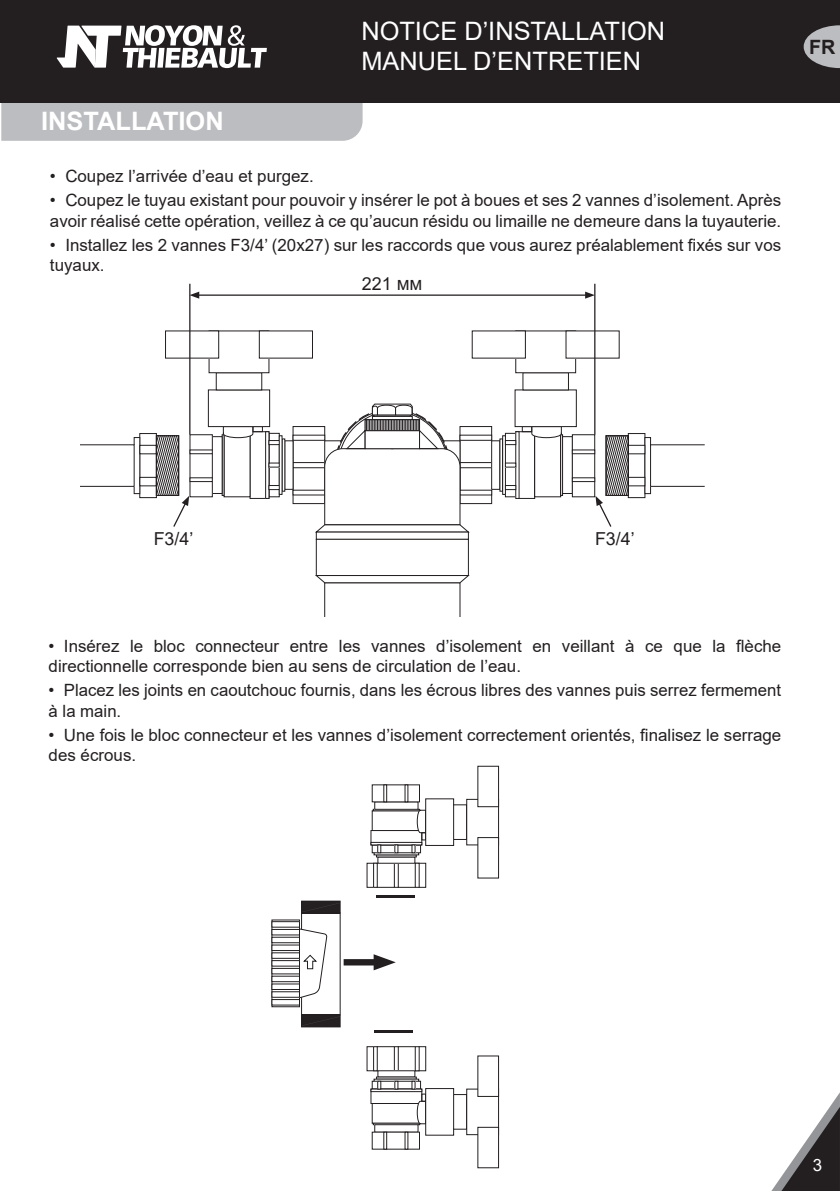
<style>
.page{position:relative;width:840px;height:1191px;background:#fff}
.page>*{position:absolute;margin:0;border:0;box-sizing:border-box;transform-origin:0 0}
.t1{font:25.4px/30.4px "Arial";color:#fff}
.t2{font:700 25.4px "Arial";color:#fff}
.t3{font:700 19.8px "Arial";color:#231f20}
.t4{font:17.8px "Arial";color:#231f20}
.t5{font:17px/20.2px "Arial";color:#231f20}
.t6{font:17px "Arial";color:#fff}
</style>
<div class="page">
<svg style="left:771px;top:1094px;width:68px;height:97px"></svg>
<div style="left:1px;top:102px;width:361px;height:39px;background:#bcbdc0"></div>
<div style="left:0;top:0;width:839px;height:102px;background:#231f20"></div>
<svg style="left:57px;top:25px;width:210px;height:43px"></svg>
<div style="left:292px;top:426px;width:33px;height:78px;border:1px solid #231f20"></div>
<div style="left:292px;top:462px;width:33px;height:6px;border:1px solid #231f20"></div>
<div style="left:268px;top:433px;width:11px;height:64px;border:1px solid #231f20"></div>
<div style="left:249px;top:431px;width:20px;height:68px;border:1px solid #231f20"></div>
<div style="left:265px;top:431px;width:4px;height:68px;border:1px solid #231f20"></div>
<div style="left:223px;top:433px;width:27px;height:64px;border:1px solid #231f20"></div>
<div style="left:222px;top:434px;width:2px;height:62px;border:1px solid #231f20"></div>
<div style="left:212px;top:436px;width:10px;height:58px;border:1px solid #231f20"></div>
<div style="left:139px;top:433px;width:18px;height:65px;border:1px solid #231f20"></div>
<div style="left:281px;top:438px;width:4px;height:53px;border:1px solid #231f20"></div>
<div style="left:279px;top:435px;width:3px;height:60px;border:1px solid #231f20"></div>
<div style="left:268px;top:485px;width:11px;height:5px;border:1px solid #231f20"></div>
<div style="left:268px;top:440px;width:11px;height:5px;border:1px solid #231f20"></div>
<div style="left:139px;top:477px;width:17px;height:9px;border:1px solid #231f20"></div>
<div style="left:139px;top:445px;width:17px;height:9px;border:1px solid #231f20"></div>
<svg style="left:222px;top:427px;width:31px;height:11px"></svg>
<div style="left:252px;top:426px;width:10px;height:6px;border:1px solid #231f20"></div>
<div style="left:208px;top:389px;width:62px;height:38px;border:1px solid #231f20"></div>
<div style="left:209px;top:331px;width:60px;height:42px;border:1px solid #231f20"></div>
<div style="left:259px;top:331px;width:53px;height:27px;background:#fff"></div>
<div style="left:165px;top:331px;width:53px;height:27px;background:#fff"></div>
<div style="left:165px;top:331px;width:54px;height:27px;border:1px solid #231f20"></div>
<div style="left:189px;top:449px;width:23px;height:5px;border:1px solid #231f20"></div>
<div style="left:189px;top:477px;width:23px;height:5px;border:1px solid #231f20"></div>
<div style="left:156px;top:435px;width:23px;height:61px;border:1px solid #231f20"></div>
<div style="left:459px;top:426px;width:32px;height:78px;border:1px solid #231f20"></div>
<div style="left:459px;top:462px;width:32px;height:6px;border:1px solid #231f20"></div>
<div style="left:491px;top:440px;width:9px;height:49px;border:1px solid #231f20"></div>
<div style="left:505px;top:433px;width:11px;height:64px;border:1px solid #231f20"></div>
<div style="left:515px;top:431px;width:4px;height:68px;border:1px solid #231f20"></div>
<div style="left:534px;top:433px;width:26px;height:64px;border:1px solid #231f20"></div>
<div style="left:560px;top:434px;width:2px;height:62px;border:1px solid #231f20"></div>
<div style="left:562px;top:436px;width:10px;height:58px;border:1px solid #231f20"></div>
<div style="left:571px;top:434px;width:23px;height:63px;border:1px solid #231f20"></div>
<div style="left:627px;top:433px;width:18px;height:65px;border:1px solid #231f20"></div>
<div style="left:644px;top:437px;width:6px;height:57px;border:1px solid #231f20"></div>
<div style="left:650px;top:444px;width:54px;height:43px;border:1px solid #231f20"></div>
<div style="left:499px;top:438px;width:3px;height:53px;border:1px solid #231f20"></div>
<div style="left:502px;top:435px;width:3px;height:60px;border:1px solid #231f20"></div>
<div style="left:505px;top:463px;width:11px;height:4px;border:1px solid #231f20"></div>
<div style="left:505px;top:485px;width:11px;height:5px;border:1px solid #231f20"></div>
<div style="left:505px;top:440px;width:11px;height:5px;border:1px solid #231f20"></div>
<div style="left:627px;top:477px;width:17px;height:9px;border:1px solid #231f20"></div>
<div style="left:627px;top:445px;width:17px;height:9px;border:1px solid #231f20"></div>
<svg style="left:531px;top:427px;width:30px;height:11px"></svg>
<div style="left:521px;top:426px;width:10px;height:6px;border:1px solid #231f20"></div>
<div style="left:514px;top:389px;width:62px;height:38px;border:1px solid #231f20"></div>
<div style="left:515px;top:331px;width:60px;height:42px;border:1px solid #231f20"></div>
<div style="left:472px;top:331px;width:53px;height:27px;background:#fff"></div>
<div style="left:565px;top:331px;width:53px;height:27px;background:#fff"></div>
<div style="left:571px;top:449px;width:23px;height:5px;border:1px solid #231f20"></div>
<div style="left:571px;top:477px;width:23px;height:5px;border:1px solid #231f20"></div>
<div style="left:605px;top:435px;width:23px;height:61px;border:1px solid #231f20"></div>
<svg style="left:314px;top:403px;width:155px;height:130px"></svg>
<svg style="left:315px;top:574px;width:155px;height:43px"></svg>
<div style="left:316px;top:539px;width:152px;height:37px;border:1px solid #231f20"></div>
<hr style="left:189px;top:284px;width:1px;height:150px;background:#231f20">
<hr style="left:594px;top:284px;width:1px;height:150px;background:#231f20">
<hr style="left:197px;top:294px;width:390px;height:2px;background:#231f20">
<svg style="left:584px;top:292px;width:10px;height:7px"></svg>
<svg style="left:189px;top:292px;width:10px;height:7px"></svg>
<svg style="left:595px;top:436px;width:33px;height:91px"></svg>
<svg style="left:156px;top:436px;width:33px;height:91px"></svg>
<div style="left:366px;top:863px;width:59px;height:24px;border:1px solid #231f20"></div>
<div style="left:373px;top:863px;width:4px;height:24px;border:1px solid #231f20"></div>
<div style="left:394px;top:863px;width:4px;height:24px;border:1px solid #231f20"></div>
<div style="left:415px;top:863px;width:4px;height:24px;border:1px solid #231f20"></div>
<div style="left:372px;top:844px;width:48px;height:9px;border:1px solid #231f20"></div>
<div style="left:370px;top:830px;width:52px;height:15px;border:1px solid #231f20"></div>
<div style="left:370px;top:842px;width:52px;height:3px;border:1px solid #231f20"></div>
<div style="left:373px;top:809px;width:46px;height:2px;border:1px solid #231f20"></div>
<div style="left:374px;top:801px;width:44px;height:8px;border:1px solid #231f20"></div>
<div style="left:453px;top:804px;width:13px;height:35px;border:1px solid #231f20"></div>
<div style="left:466px;top:799px;width:32px;height:46px;border:1px solid #231f20"></div>
<div style="left:477px;top:837px;width:21px;height:41px;background:#fff"></div>
<div style="left:477px;top:766px;width:21px;height:40px;background:#fff"></div>
<div style="left:477px;top:766px;width:21px;height:41px;border:1px solid #231f20"></div>
<svg style="left:376px;top:785px;width:50px;height:68px"></svg>
<div style="left:383px;top:784px;width:4px;height:18px;border:1px solid #231f20"></div>
<div style="left:366px;top:1046px;width:59px;height:25px;border:1px solid #231f20"></div>
<div style="left:373px;top:1046px;width:4px;height:25px;border:1px solid #231f20"></div>
<div style="left:394px;top:1046px;width:4px;height:25px;border:1px solid #231f20"></div>
<div style="left:415px;top:1046px;width:4px;height:25px;border:1px solid #231f20"></div>
<div style="left:372px;top:1081px;width:48px;height:8px;border:1px solid #231f20"></div>
<svg style="left:372px;top:1091px;width:39px;height:2px"></svg>
<div style="left:370px;top:1088px;width:52px;height:3px;border:1px solid #231f20"></div>
<div style="left:372px;top:1103px;width:48px;height:20px;border:1px solid #231f20"></div>
<div style="left:373px;top:1123px;width:46px;height:2px;border:1px solid #231f20"></div>
<div style="left:374px;top:1124px;width:44px;height:8px;border:1px solid #231f20"></div>
<svg style="left:394px;top:1081px;width:4px;height:8px"></svg>
<svg style="left:377px;top:1081px;width:4px;height:8px"></svg>
<svg style="left:411px;top:1081px;width:14px;height:43px"></svg>
<div style="left:425px;top:1088px;width:28px;height:47px;border:1px solid #231f20"></div>
<div style="left:453px;top:1094px;width:13px;height:35px;border:1px solid #231f20"></div>
<div style="left:466px;top:1088px;width:32px;height:46px;border:1px solid #231f20"></div>
<div style="left:477px;top:1056px;width:21px;height:40px;background:#fff"></div>
<div style="left:477px;top:1127px;width:21px;height:40px;background:#fff"></div>
<div style="left:383px;top:1132px;width:4px;height:17px;border:1px solid #231f20"></div>
<div style="left:301px;top:912px;width:39px;height:103px;border:1px solid #231f20"></div>
<div style="left:271px;top:919px;width:28px;height:88px;border:1px solid #231f20"></div>
<svg style="left:299px;top:928px;width:28px;height:70px"></svg>
<div style="left:271px;top:929px;width:28px;height:6px;border:1px solid #231f20"></div>
<div style="left:271px;top:937px;width:28px;height:6px;border:1px solid #231f20"></div>
<div style="left:271px;top:921px;width:28px;height:6px;border:1px solid #231f20"></div>
<div style="left:271px;top:960px;width:28px;height:6px;border:1px solid #231f20"></div>
<div style="left:271px;top:968px;width:28px;height:6px;border:1px solid #231f20"></div>
<div style="left:271px;top:976px;width:28px;height:6px;border:1px solid #231f20"></div>
<div style="left:271px;top:999px;width:28px;height:6px;border:1px solid #231f20"></div>
<svg style="left:301px;top:901px;width:39px;height:12px"></svg>
<div style="left:301px;top:1014px;width:39px;height:13px;border:1px solid #231f20"></div>
<svg style="left:301px;top:1014px;width:39px;height:12px"></svg>
<hr style="left:376px;top:895px;width:39px;height:2px;background:#231f20">
<hr style="left:374px;top:1030px;width:39px;height:2px;background:#231f20">
<div style="left:343px;top:959px;width:39px;height:6px;background:#231f20"></div>
<svg style="left:373px;top:954px;width:22px;height:16px"></svg>
<svg style="left:803px;top:25px;width:36px;height:43px"></svg>
<h1 class="t1" style="left:361px;top:15px;width:305px">NOTICE D’INSTALLATION<br>MANUEL D’ENTRETIEN</h1>
<h1 class="t2" style="left:41px;top:103px;width:184px">INSTALLATION</h1>
<p class="t5" style="left:50px;top:166px;width:265px">• Coupez l’arrivée d’eau et purgez.</p>
<p class="t5" style="left:50px;top:190px;width:732px">• Coupez le tuyau existant pour pouvoir y insérer le pot à boues et ses 2 vannes d’isolement. Après avoir réalisé cette opération, veillez à ce qu’aucun résidu ou limaille ne demeure dans la tuyauterie.</p>
<p class="t5" style="left:50px;top:235px;width:732px">• Installez les 2 vannes F3/4’ (20x27) sur les raccords que vous aurez préalablement fixés sur vos tuyaux.</p>
<p class="t4" style="left:361px;top:272px;width:62px">221 mm</p>
<p class="t3" style="left:808px;top:33px;width:28px">FR</p>
<p class="t4" style="left:154px;top:526px;width:41px">F3/4’</p>
<p class="t4" style="left:594px;top:526px;width:41px">F3/4’</p>
<p class="t5" style="left:49px;top:635px;width:733px">• Insérez le bloc connecteur entre les vannes d’isolement en veillant à ce que la flèche directionnelle corresponde bien au sens de circulation de l’eau.</p>
<p class="t5" style="left:49px;top:680px;width:733px">• Placez les joints en caoutchouc fournis, dans les écrous libres des vannes puis serrez fermement à la main.</p>
<p class="t5" style="left:49px;top:724px;width:733px">• Une fois le bloc connecteur et les vannes d’isolement correctement orientés, finalisez le serrage des écrous.</p>
<p class="t6" style="left:812px;top:1153px;width:11px">3</p>
</div>
